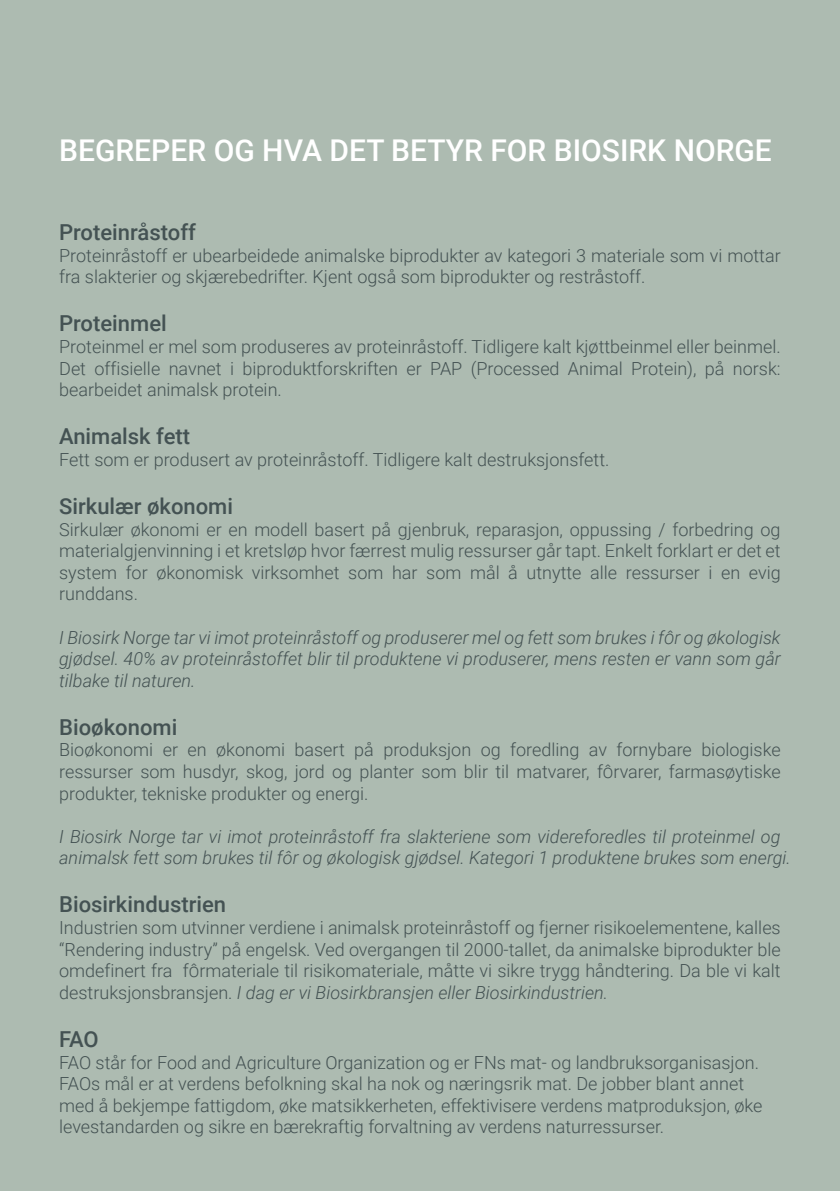
<style>
.page{position:relative;width:840px;height:1191px;background:#fff}
.page>*{position:absolute;margin:0;border:0;box-sizing:border-box;transform-origin:0 0}
.t1{font:500 30px "Roboto";color:#fff}
.t2{font:500 22px "Roboto";color:#445253}
.t3{font:300 18px/21.6px "Roboto";color:#445253;text-align:justify}
.t4{font:italic 300 18px/21.6px "Roboto";color:#445253;text-align:justify}
.s1{font-style:italic}
</style>
<div class="page">
<div style="left:0;top:0;width:839px;height:1191px;background:#adbbb1"></div>
<h1 class="t1" style="left:59px;top:129px;width:713px">BEGREPER OG HVA DET BETYR FOR BIOSIRK NORGE</h1>
<p class="t2" style="left:59px;top:217px;width:138px">Proteinråstoff</p>
<p class="t3" style="left:59px;top:244px;width:722px">Proteinråstoff er ubearbeidede animalske biprodukter av kategori 3 materiale som vi mottar fra slakterier og skjærebedrifter. Kjent også som biprodukter og restråstoff.</p>
<p class="t2" style="left:59px;top:308px;width:109px">Proteinmel</p>
<p class="t3" style="left:59px;top:335px;width:722px">Proteinmel er mel som produseres av proteinråstoff. Tidligere kalt kjøttbeinmel eller beinmel.<br>Det offisielle navnet i biproduktforskriften er PAP (Processed Animal Protein), på norsk: bearbeidet animalsk protein.</p>
<p class="t2" style="left:59px;top:421px;width:132px">Animalsk fett</p>
<p class="t3" style="left:59px;top:448px;width:551px">Fett som er produsert av proteinråstoff. Tidligere kalt destruksjonsfett.</p>
<p class="t2" style="left:59px;top:491px;width:175px">Sirkulær økonomi</p>
<p class="t3" style="left:59px;top:517px;width:722px">Sirkulær økonomi er en modell basert på gjenbruk, reparasjon, oppussing / forbedring og materialgjenvinning i et kretsløp hvor færrest mulig ressurser går tapt. Enkelt forklart er det et system for økonomisk virksomhet som har som mål å utnytte alle ressurser i en evig runddans.</p>
<p class="t4" style="left:59px;top:625px;width:722px">I Biosirk Norge tar vi imot proteinråstoff og produserer mel og fett som brukes i fÔr og økologisk gjødsel. 40% av proteinråstoffet blir til produktene vi produserer, mens resten er vann som går tilbake til naturen.</p>
<p class="t2" style="left:59px;top:711px;width:119px">Bioøkonomi</p>
<p class="t3" style="left:59px;top:738px;width:722px">Bioøkonomi er en økonomi basert på produksjon og foredling av fornybare biologiske ressurser som husdyr, skog, jord og planter som blir til matvarer, fÔrvarer, farmasøytiske produkter, tekniske produkter og energi.</p>
<p class="t4" style="left:59px;top:825px;width:732px">I Biosirk Norge tar vi imot proteinråstoff fra slakteriene som videreforedles til proteinmel og animalsk fett som brukes til fôr og økologisk gjødsel. Kategori 1 produktene brukes som energi.</p>
<p class="t2" style="left:59px;top:889px;width:168px">Biosirkindustrien</p>
<p class="t3" style="left:59px;top:916px;width:722px">Industrien som utvinner verdiene i animalsk proteinråstoff og fjerner risikoelementene, kalles “Rendering industry” på engelsk. Ved overgangen til 2000-tallet, da animalske biprodukter ble omdefinert fra fÔrmateriale til risikomateriale, måtte vi sikre trygg håndtering. Da ble vi kalt destruksjonsbransjen. <span class="s1">I dag er vi Biosirkbransjen eller Biosirkindustrien.</span></p>
<p class="t2" style="left:59px;top:1023px;width:41px">FAO</p>
<p class="t3" style="left:59px;top:1050px;width:704px;text-align:left">FAO står for Food and Agriculture Organization og er FNs mat- og landbruksorganisasjon.<br>FAOs mål er at verdens befolkning skal ha nok og næringsrik mat. De jobber blant annet med å bekjempe fattigdom, øke matsikkerheten, effektivisere verdens matproduksjon, øke levestandarden og sikre en bærekraftig forvaltning av verdens naturressurser.</p>
</div>
